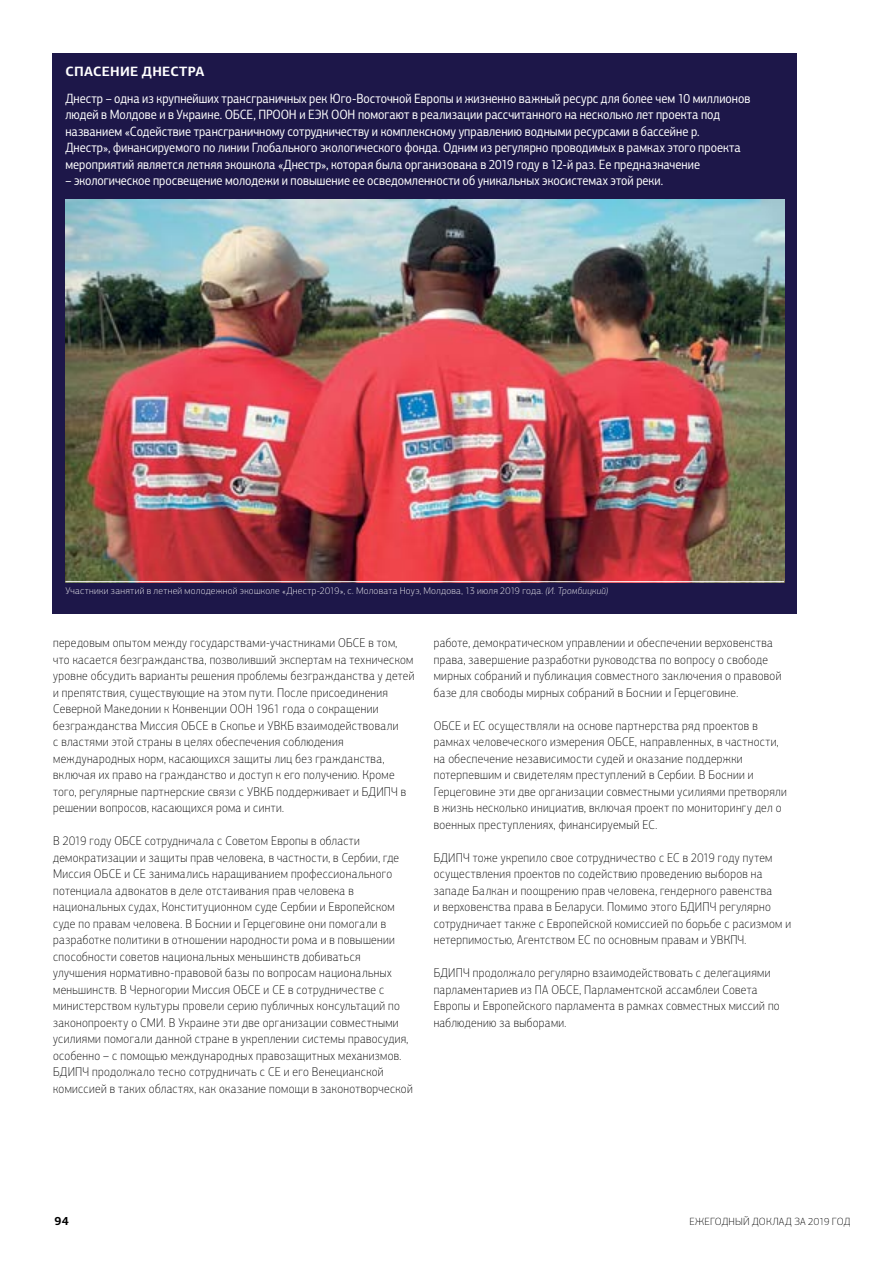
<style>
.page{position:relative;width:893px;height:1263px;background:#fff}
.page>*{position:absolute;margin:0;border:0;box-sizing:border-box;transform-origin:0 0}
.t1{font:13.5px/16.5px "PF Centro Sans Pro";color:#fff;scale:.89 1}
.t2{font:700 13.5px "PF Centro Sans Pro";letter-spacing:.015em;color:#fff}
.t3{font:100 12.75px/16.5px "PF Centro Sans Pro";letter-spacing:.03em;color:#000;scale:.92 1}
.t4{font:700 12px "PF Centro Sans Pro";color:#000}
.t5{font:100 10.5px "PF Centro Sans Pro";letter-spacing:.01em;color:#000}
.t6{font:100 9.75px "PF Centro Sans Pro";letter-spacing:.03em;color:#fff}
.s1{font-style:italic}
</style>
<div class="page">
<div style="left:53px;top:53px;width:744px;height:560px;background:#1d1749"></div>
<img style="left:65px;top:199px;width:719px;height:382px">
<hr style="left:65px;top:581px;width:719px;height:1px;background:#fff">
<p class="t2" style="left:66px;top:63px;width:140px">СПАСЕНИЕ ДНЕСТРА</p>
<p class="t1" style="left:65px;top:90px;width:771px">Днестр – одна из крупнейших трансграничных рек Юго-Восточной Европы и жизненно важный ресурс для более чем 10 миллионов людей в Молдове и в Украине. ОБСЕ, ПРООН и ЕЭК ООН помогают в реализации рассчитанного на несколько лет проекта под названием «Содействие трансграничному сотрудничеству и комплексному управлению водными ресурсами в бассейне р.<br>Днестр», финансируемого по линии Глобального экологического фонда. Одним из регулярно проводимых в рамках этого проекта мероприятий является летняя экошкола «Днестр», которая была организована в 2019 году в 12-й раз. Ее предназначение</p>
<p class="t1" style="left:65px;top:172px;width:673px">– экологическое просвещение молодежи и повышение ее осведомленности об уникальных экосистемах этой реки.</p>
<p class="t6" style="left:65px;top:585px;width:544px">Участники занятий в летней молодежной экошколе «Днестр-2019», с. Моловата Ноуэ, Молдова, 13 июля 2019 года. <span class="s1">(И. Тромбицкий)</span></p>
<p class="t3" style="left:53px;top:635px;width:394px">передовым опытом между государствами-участниками ОБСЕ в том, что касается безгражданства, позволивший экспертам на техническом уровне обсудить варианты решения проблемы безгражданства у детей и препятствия, существующие на этом пути. После присоединения Северной Македонии к Конвенции ООН 1961 года о сокращении безгражданства Миссия ОБСЕ в Скопье и УВКБ взаимодействовали<br>с властями этой страны в целях обеспечения соблюдения международных норм, касающихся защиты лиц без гражданства, включая их право на гражданство и доступ к его получению. Кроме того, регулярные партнерские связи с УВКБ поддерживает и БДИПЧ в решении вопросов, касающихся рома и синти.</p>
<p class="t3" style="left:53px;top:833px;width:392px">В 2019 году ОБСЕ сотрудничала с Советом Европы в области демократизации и защиты прав человека, в частности, в Сербии, где Миссия ОБСЕ и СЕ занимались наращиванием профессионального потенциала адвокатов в деле отстаивания прав человека в национальных судах, Конституционном суде Сербии и Европейском суде по правам человека. В Боснии и Герцеговине они помогали в разработке политики в отношении народности рома и в повышении способности советов национальных меньшинств добиваться улучшения нормативно-правовой базы по вопросам национальных меньшинств. В Черногории Миссия ОБСЕ и СЕ в сотрудничестве с министерством культуры провели серию публичных консультаций по законопроекту о СМИ. В Украине эти две организации совместными усилиями помогали данной стране в укреплении системы правосудия, особенно – с помощью международных правозащитных механизмов.<br>БДИПЧ продолжало тесно сотрудничать с СЕ и его Венецианской комиссией в таких областях, как оказание помощи в законотворческой</p>
<p class="t3" style="left:434px;top:635px;width:379px">работе, демократическом управлении и обеспечении верховенства права, завершение разработки руководства по вопросу о свободе мирных собраний и публикация совместного заключения о правовой базе для свободы мирных собраний в Боснии и Герцеговине.</p>
<p class="t3" style="left:434px;top:717px;width:385px">ОБСЕ и ЕС осуществляли на основе партнерства ряд проектов в рамках человеческого измерения ОБСЕ, направленных, в частности, на обеспечение независимости судей и оказание поддержки потерпевшим и свидетелям преступлений в Сербии. В Боснии и Герцеговине эти две организации совместными усилиями претворяли в жизнь несколько инициатив, включая проект по мониторингу дел о военных преступлениях, финансируемый ЕС.</p>
<p class="t3" style="left:434px;top:849px;width:390px">БДИПЧ тоже укрепило свое сотрудничество с ЕС в 2019 году путем осуществления проектов по содействию проведению выборов на западе Балкан и поощрению прав человека, гендерного равенства<br>и верховенства права в Беларуси. Помимо этого БДИПЧ регулярно сотрудничает также с Европейской комиссией по борьбе с расизмом и нетерпимостью, Агентством ЕС по основным правам и УВКПЧ.</p>
<p class="t3" style="left:434px;top:965px;width:378px">БДИПЧ продолжало регулярно взаимодействовать с делегациями парламентариев из ПА ОБСЕ, Парламентской ассамблеи Совета Европы и Европейского парламента в рамках совместных миссий по наблюдению за выборами.</p>
<p class="t4" style="left:54px;top:1213px;width:16px">94</p>
<p class="t5" style="left:689px;top:1215px;width:163px">ЕЖЕГОДНЫЙ ДОКЛАД ЗА 2019 ГОД</p>
</div>
